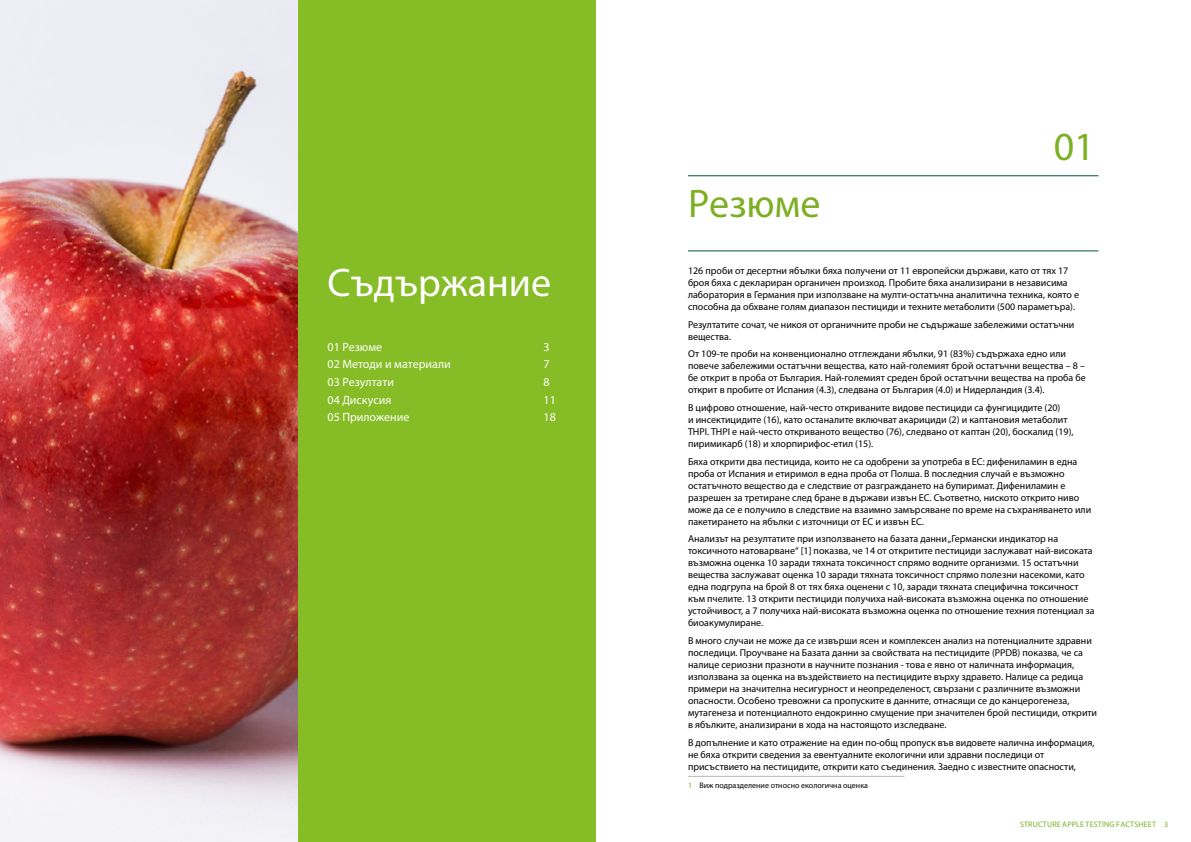
<style>
.page{position:relative;width:1191px;height:842px;background:#fff}
.page>*{position:absolute;margin:0;border:0;box-sizing:border-box;transform-origin:0 0}
.t1{font:40px "Myriad Pro";color:#fff}
.t2{font:40px "Myriad Pro";color:#7daf23}
.t3{font:12px "Myriad Pro";color:#fff}
.t4{font:10px/12px "Myriad Pro";color:#000}
.t5{font:8px "Myriad Pro";color:#000}
.t6{font:8px "Myriad Pro";letter-spacing:.02em;color:#7daf23}
.s1{color:#7daf23}
</style>
<div class="page">
<hr style="left:688px;top:175px;width:410px;height:1px;background:#00573a">
<hr style="left:688px;top:251px;width:410px;height:1px;background:#00573a">
<img style="left:0;top:0;width:298px;height:842px">
<div style="left:298px;top:0;width:297px;height:842px;background:#86bc25"></div>
<hr style="left:688px;top:776px;width:216px;height:1px;background:#000">
<h1 class="t1" style="left:327px;top:258px;width:225px">Съдържание</h1>
<p class="t3" style="left:327px;top:339px;width:56px">01 Резюме</p>
<p class="t3" style="left:543px;top:339px;width:8px">3</p>
<p class="t3" style="left:327px;top:357px;width:125px">02 Методи и материали</p>
<p class="t3" style="left:543px;top:357px;width:8px">7</p>
<p class="t3" style="left:327px;top:374px;width:68px">03 Резултати</p>
<p class="t3" style="left:543px;top:374px;width:8px">8</p>
<p class="t3" style="left:327px;top:392px;width:65px">04 Дискусия</p>
<p class="t3" style="left:543px;top:392px;width:14px">11</p>
<p class="t3" style="left:327px;top:410px;width:83px">05 Приложение</p>
<p class="t3" style="left:543px;top:410px;width:14px">18</p>
<h1 class="t2" style="left:688px;top:179px;width:134px">Резюме</h1>
<h1 class="t2" style="left:1053px;top:122px;width:43px">01</h1>
<p class="t4" style="left:688px;top:264px;width:392px">126 проби от десертни ябълки бяха получени от 11 европейски държави, като от тях 17 броя бяха с деклариран органичен произход. Пробите бяха анализирани в независима лаборатория в Германия при използване на мулти-остатъчна аналитична техника, която е способна да обхване голям диапазон пестициди и техните метаболити (500 параметъра).</p>
<p class="t4" style="left:688px;top:318px;width:388px">Резултатите сочат, че никоя от органичните проби не съдържаше забележими остатъчни вещества.</p>
<p class="t4" style="left:688px;top:348px;width:399px">От 109-те проби на конвенционално отглеждани ябълки, 91 (83%) съдържаха едно или повече забележими остатъчни вещества, като най-големият брой остатъчни вещества – 8 – бе открит в проба от България. Най-големият среден брой остатъчни вещества на проба бе открит в пробите от Испания (4.3), следвана от България (4.0) и Нидерландия (3.4).</p>
<p class="t4" style="left:688px;top:401px;width:387px">В цифрово отношение, най-често откриваните видове пестициди са фунгицидите (20)<br>и инсектицидите (16), като останалите включват акарициди (2) и каптановия метаболит THPI. THPI е най-често откриваното вещество (76), следвано от каптан (20), боскалид (19), пиримикарб (18) и хлорпирифос-етил (15).</p>
<p class="t4" style="left:688px;top:455px;width:405px">Бяха открити два пестицида, които не са одобрени за употреба в ЕС: дифениламин в една проба от Испания и етиримол в една проба от Полша. В последния случай е възможно остатъчното вещество да е следствие от разграждането на бупиримат. Дифениламин е разрешен за третиране след бране в държави извън ЕС. Съответно, ниското открито ниво може да се е получило в следствие на взаимно замърсяване по време на съхраняването или пакетирането на ябълки с източници от ЕС и извън ЕС.</p>
<p class="t4" style="left:688px;top:533px;width:408px">Анализът на резултатите при използването на базата данни „Германски индикатор на токсичното натоварване“ [1] показва, че 14 от откритите пестициди заслужават най-високата възможна оценка 10 заради тяхната токсичност спрямо водните организми. 15 остатъчни вещества заслужават оценка 10 заради тяхната токсичност спрямо полезни насекоми, като една подгрупа на брой 8 от тях бяха оценени с 10, заради тяхната специфична токсичност към пчелите. 13 открити пестициди получиха най-високата възможна оценка по отношение устойчивост, а 7 получиха най-високата възможна оценка по отношение техния потенциал за биоакумулиране.</p>
<p class="t4" style="left:688px;top:634px;width:410px">В много случаи не може да се извърши ясен и комплексен анализ на потенциалните здравни последици. Проучване на Базата данни за свойствата на пестицидите (PPDB) показва, че са налице сериозни празноти в научните познания - това е явно от наличната информация, използвана за оценка на въздействието на пестицидите върху здравето. Налице са редица примери на значителна несигурност и неопределеност, свързани с различните възможни опасности. Особено тревожни са пропуските в данните, отнасящи се до канцерогенеза, мутагенеза и потенциалното ендокринно смущение при значителен брой пестициди, открити в ябълките, анализирани в хода на настоящото изследване.</p>
<p class="t4" style="left:688px;top:736px;width:408px">В допълнение и като отражение на един по-общ пропуск във видовете налична информация, не бяха открити сведения за евентуалните екологични или здравни последици от присъствието на пестицидите, открити като съединения. Заедно с известните опасности,</p>
<p class="t5" style="left:688px;top:780px;width:182px"><span class="s1">1</span> Виж подразделение относно екологична оценка</p>
<p class="t6" style="left:1020px;top:820px;width:150px">STRUCTURE APPLE TESTING FACTSHEET 3</p>
</div>
